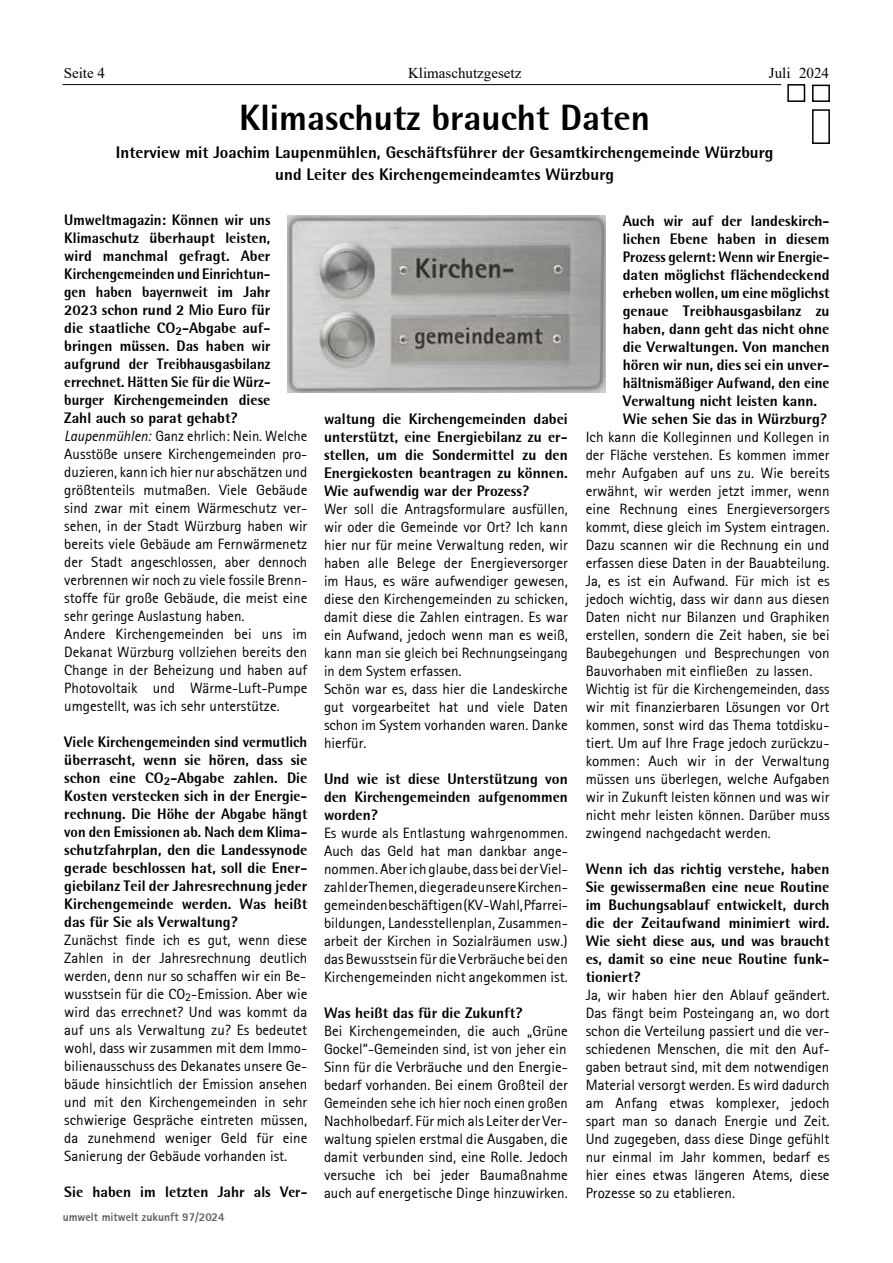
<style>
.page{position:relative;width:893px;height:1263px;background:#fff}
.page>*{position:absolute;margin:0;border:0;box-sizing:border-box;transform-origin:0 0}
.t1{font:800 36px "Rotis Semi Sans";color:#000}
.t2{font:800 16.5px/21.6px "Rotis Semi Sans";color:#000;text-align:center}
.t3{font:15px/18px "Rotis Sans Serif 55";color:#000;text-align:justify}
.t4{font:800 15px/18px "Rotis Semi Sans";color:#000;text-align:justify}
.t5{font:800 15px/18px "Rotis Semi Sans";color:#000;text-align:justify;scale:.96 1}
.t6{font:15px "Times New Roman";color:#000}
.t7{font:12px "Rotis Sans Serif Extra Bold 75";color:#616264}
.s1{font-family:"Rotis Sans Serif Italic 56"}
</style>
<div class="page">
<hr style="left:63px;top:84px;width:718px;height:1px;background:#000">
<div style="left:812px;top:85px;width:18px;height:17px;border:2px solid #000"></div>
<div style="left:787px;top:84px;width:18px;height:18px;border:2px solid #000"></div>
<div style="left:812px;top:109px;width:18px;height:35px;border:2px solid #000"></div>
<img style="left:287px;top:216px;width:319px;height:176px">
<p class="t6" style="left:64px;top:63px;width:43px">Seite 4</p>
<p class="t6" style="left:408px;top:63px;width:115px">Klimaschutzgesetz</p>
<p class="t6" style="left:769px;top:63px;width:62px">Juli 2024</p>
<h1 class="t1" style="left:239px;top:95px;width:413px">Klimaschutz braucht Daten</h1>
<p class="t2" style="left:116px;top:141px;width:659px">Interview mit Joachim Laupenmühlen, Geschäftsführer der Gesamtkirchengemeinde Würzburg und Leiter des Kirchengemeindeamtes Würzburg</p>
<p class="t4" style="left:64px;top:211px;width:208px">Umweltmagazin: Können wir uns Klimaschutz überhaupt leisten, wird manchmal gefragt. Aber Kirchengemeinden und Einrichtun&shy;gen haben bayernweit im Jahr 2023 schon rund 2 Mio Euro für die staatliche CO<sub>2</sub>-Abgabe auf&shy;bringen müssen. Das haben wir aufgrund der Treibhausgasbilanz errechnet. Hätten Sie für die Würz&shy;burger Kirchengemeinden diese Zahl auch so parat gehabt?</p>
<p class="t3" style="left:64px;top:427px;width:245px;text-align:left"><span class="s1">Laupenmühlen:</span> Ganz ehrlich: Nein. Welche Ausstöße unsere Kirchengemeinden pro&shy;duzieren, kann ich hier nur abschätzen und größtenteils mutmaßen. Viele Gebäude sind zwar mit einem Wärmeschutz ver&shy;sehen, in der Stadt Würzburg haben wir bereits viele Gebäude am Fernwärmenetz der Stadt angeschlossen, aber dennoch verbrennen wir noch zu viele fossile Brenn&shy;stoffe für große Gebäude, die meist eine sehr geringe Auslastung haben.<br>Andere Kirchengemeinden bei uns im Dekanat Würzburg vollziehen bereits den Change in der Beheizung und haben auf Photovoltaik und Wärme-Luft-Pumpe umgestellt, was ich sehr unterstütze.</p>
<p class="t5" style="left:64px;top:733px;width:255px">Viele Kirchengemeinden sind vermutlich überrascht, wenn sie hören, dass sie schon eine CO<sub>2</sub>-Abgabe zahlen. Die Kosten verstecken sich in der Energie&shy;rechnung. Die Höhe der Abgabe hängt von den Emissionen ab. Nach dem Klima&shy;schutzfahrplan, den die Landessynode gerade beschlossen hat, soll die Ener&shy;giebilanz Teil der Jahresrechnung jeder Kirchengemeinde werden. Was heißt das für Sie als Verwaltung?</p>
<p class="t3" style="left:64px;top:931px;width:245px">Zunächst finde ich es gut, wenn diese Zahlen in der Jahresrechnung deutlich werden, denn nur so schaffen wir ein Be&shy;wusstsein für die CO<sub>2</sub>-Emission. Aber wie wird das errechnet? Und was kommt da auf uns als Verwaltung zu? Es bedeutet wohl, dass wir zusammen mit dem Immo&shy;bilienausschuss des Dekanates unsere Ge&shy;bäude hinsichtlich der Emission ansehen und mit den Kirchengemeinden in sehr schwierige Gespräche eintreten müssen, da zunehmend weniger Geld für eine Sanierung der Gebäude vorhanden ist.</p>
<p class="t4" style="left:64px;top:1183px;width:244px">Sie haben im letzten Jahr als Ver-</p>
<p class="t4" style="left:623px;top:212px;width:208px;text-align:left">Auch wir auf der landeskirch&shy;lichen Ebene haben in diesem<br>Prozess gelernt: Wenn wir Energie&shy;daten möglichst flächendeckend erheben wollen, um eine möglichst genaue Treibhausgasbilanz zu haben, dann geht das nicht ohne die Verwaltungen. Von manchen hören wir nun, dies sei ein unver&shy;hältnismäßiger Aufwand, den eine<br>Verwaltung nicht leisten kann.<br>Wie sehen Sie das in Würzburg?</p>
<p class="t3" style="left:586px;top:428px;width:245px;text-align:left">Ich kann die Kolleginnen und Kollegen in der Fläche verstehen. Es kommen immer mehr Aufgaben auf uns zu. Wie bereits erwähnt, wir werden jetzt immer, wenn eine Rechnung eines Energieversorgers kommt, diese gleich im System eintragen.<br>Dazu scannen wir die Rechnung ein und erfassen diese Daten in der Bauabteilung.<br>Ja, es ist ein Aufwand. Für mich ist es jedoch wichtig, dass wir dann aus diesen Daten nicht nur Bilanzen und Graphiken erstellen, sondern die Zeit haben, sie bei Baubegehungen und Besprechungen von Bauvorhaben mit einfließen zu lassen.<br>Wichtig ist für die Kirchengemeinden, dass wir mit finanzierbaren Lösungen vor Ort kommen, sonst wird das Thema totdisku&shy;tiert. Um auf Ihre Frage jedoch zurückzu&shy;kommen: Auch wir in der Verwaltung müssen uns überlegen, welche Aufgaben wir in Zukunft leisten können und was wir nicht mehr leisten können. Darüber muss zwingend nachgedacht werden.</p>
<p class="t4" style="left:586px;top:860px;width:245px">Wenn ich das richtig verstehe, haben Sie gewissermaßen eine neue Routine im Buchungsablauf entwickelt, durch die der Zeitaufwand minimiert wird.<br>Wie sieht diese aus, und was braucht es, damit so eine neue Routine funk&shy;tioniert?</p>
<p class="t3" style="left:586px;top:986px;width:245px">Ja, wir haben hier den Ablauf geändert.<br>Das fängt beim Posteingang an, wo dort schon die Verteilung passiert und die ver&shy;schiedenen Menschen, die mit den Auf&shy;gaben betraut sind, mit dem notwendigen Material versorgt werden. Es wird dadurch am Anfang etwas komplexer, jedoch spart man so danach Energie und Zeit.<br>Und zugegeben, dass diese Dinge gefühlt nur einmal im Jahr kommen, bedarf es hier eines etwas längeren Atems, diese Prozesse so zu etablieren.</p>
<p class="t4" style="left:324px;top:409px;width:245px">waltung die Kirchengemeinden dabei unterstützt, eine Energiebilanz zu er&shy;stellen, um die Sondermittel zu den Energiekosten beantragen zu können.<br>Wie aufwendig war der Prozess?</p>
<p class="t3" style="left:324px;top:499px;width:245px;text-align:left">Wer soll die Antragsformulare ausfüllen, wir oder die Gemeinde vor Ort? Ich kann hier nur für meine Verwaltung reden, wir haben alle Belege der Energieversorger im Haus, es wäre aufwendiger gewesen, diese den Kirchengemeinden zu schicken, damit diese die Zahlen eintragen. Es war ein Aufwand, jedoch wenn man es weiß, kann man sie gleich bei Rechnungseingang in dem System erfassen.<br>Schön war es, dass hier die Landeskirche gut vorgearbeitet hat und viele Daten schon im System vorhanden waren. Danke hierfür.</p>
<p class="t4" style="left:324px;top:769px;width:245px">Und wie ist diese Unterstützung von den Kirchengemeinden aufgenommen worden?</p>
<p class="t3" style="left:324px;top:823px;width:245px">Es wurde als Entlastung wahrgenommen.<br>Auch das Geld hat man dankbar ange&shy;nommen. Aber ich glaube, dass bei der Viel&shy;zahl der Themen, die gerade unsere Kirchen&shy;gemeinden beschäftigen (KV -Wahl, Pfarrei&shy;bildungen, Landesstellenplan, Zusammen&shy;arbeit der Kirchen in Sozialräumen usw.) das Bewusstsein für die Verbräuche bei den Kirchengemeinden nicht angekommen ist.</p>
<p class="t4" style="left:324px;top:1003px;width:200px">Was heißt das für die Zukunft?</p>
<p class="t3" style="left:324px;top:1021px;width:245px">Bei Kirchengemeinden, die auch „Grüne Gockel“-Gemeinden sind, ist von jeher ein Sinn für die Verbräuche und den Energie&shy;bedarf vorhanden. Bei einem Großteil der Gemeinden sehe ich hier noch einen großen Nachholbedarf. Für mich als Leiter der Ver&shy;waltung spielen erstmal die Ausgaben, die damit verbunden sind, eine Rolle. Jedoch versuche ich bei jeder Baumaßnahme auch auf energetische Dinge hinzuwirken.</p>
<p class="t7" style="left:63px;top:1209px;width:163px">umwelt mitwelt zukunft 97/2024</p>
</div>
